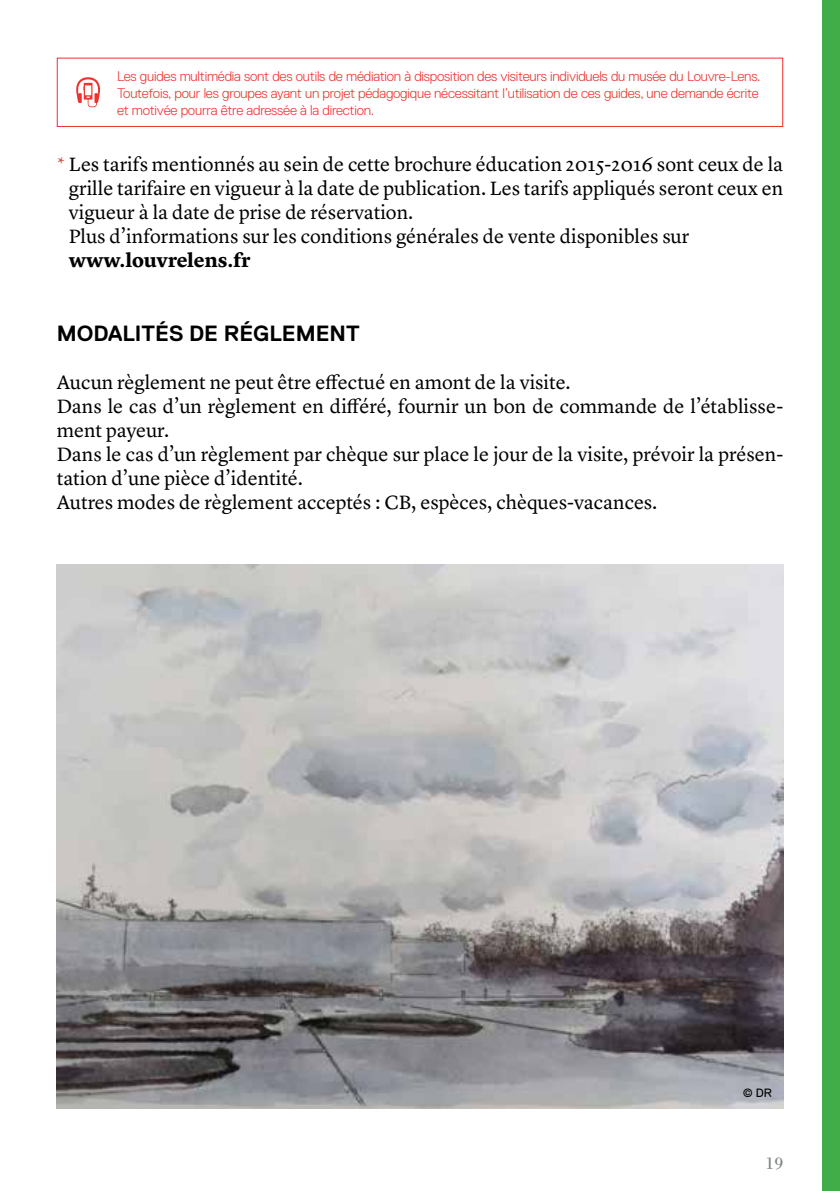
<style>
.page{position:relative;width:840px;height:1191px;background:#fff}
.page>*{position:absolute;margin:0;border:0;box-sizing:border-box;transform-origin:0 0}
.t1{font:700 22px "Replica";color:#000}
.t2{font:20px/24px "Lyon Text";color:#000}
.t3{font:700 20px "Lyon Text";letter-spacing:-.005em;color:#000}
.t4{font:18px "Bodoni";color:#808285}
.t5{font:300 14px/16.8px "Replica";letter-spacing:-.015em;color:#ee312d;text-align:justify}
.t6{font:12px "Replica";color:#000}
.s1{color:#d14e3d}
</style>
<div class="page">
<div style="left:57px;top:58px;width:725px;height:69px;border:1px solid #ee312d"></div>
<svg style="left:76px;top:77px;width:24px;height:30px"></svg>
<div style="left:822px;top:0;width:17px;height:1191px;background:#41ad49"></div>
<img style="left:57px;top:564px;width:725px;height:544px">
<p class="t5" style="left:117px;top:68px;width:644px">Les guides multimédia sont des outils de médiation à disposition des visiteurs individuels du musée du Louvre-Lens.<br>Toutefois, pour les groupes ayant un projet pédagogique nécessitant l’utilisation de ces guides, une demande écrite et motivée pourra être adressée à la direction.</p>
<p class="t2" style="left:69px;top:150px;width:715px;text-indent:-12px"><span class="s1">*</span> Les tarifs mentionnés au sein de cette brochure éducation 2015-2016 sont ceux de la grille tarifaire en vigueur à la date de publication. Les tarifs appliqués seront ceux en vigueur à la date de prise de réservation.<br>Plus d’informations sur les conditions générales de vente disponibles sur</p>
<p class="t3" style="left:69px;top:244px;width:183px">www.louvrelens.fr</p>
<p class="t1" style="left:57px;top:321px;width:36px">MODA</p>
<p class="t1" style="left:122px;top:321px;width:222px">LITÉS DE RÉGLEMENT</p>
<p class="t2" style="left:57px;top:369px;width:727px">Aucun règlement ne peut être effectué en amont de la visite.<br>Dans le cas d’un règlement en différé, fournir un bon de commande de l’établisse&shy;ment payeur.<br>Dans le cas d’un règlement par chèque sur place le jour de la visite, prévoir la présen&shy;tation d’une pièce d’identité.<br>Autres modes de règlement acceptés : CB, espèces, chèques-vacances.</p>
<p class="t6" style="left:742px;top:1086px;width:31px">© DR</p>
<p class="t4" style="left:765px;top:1152px;width:19px">19</p>
</div>
